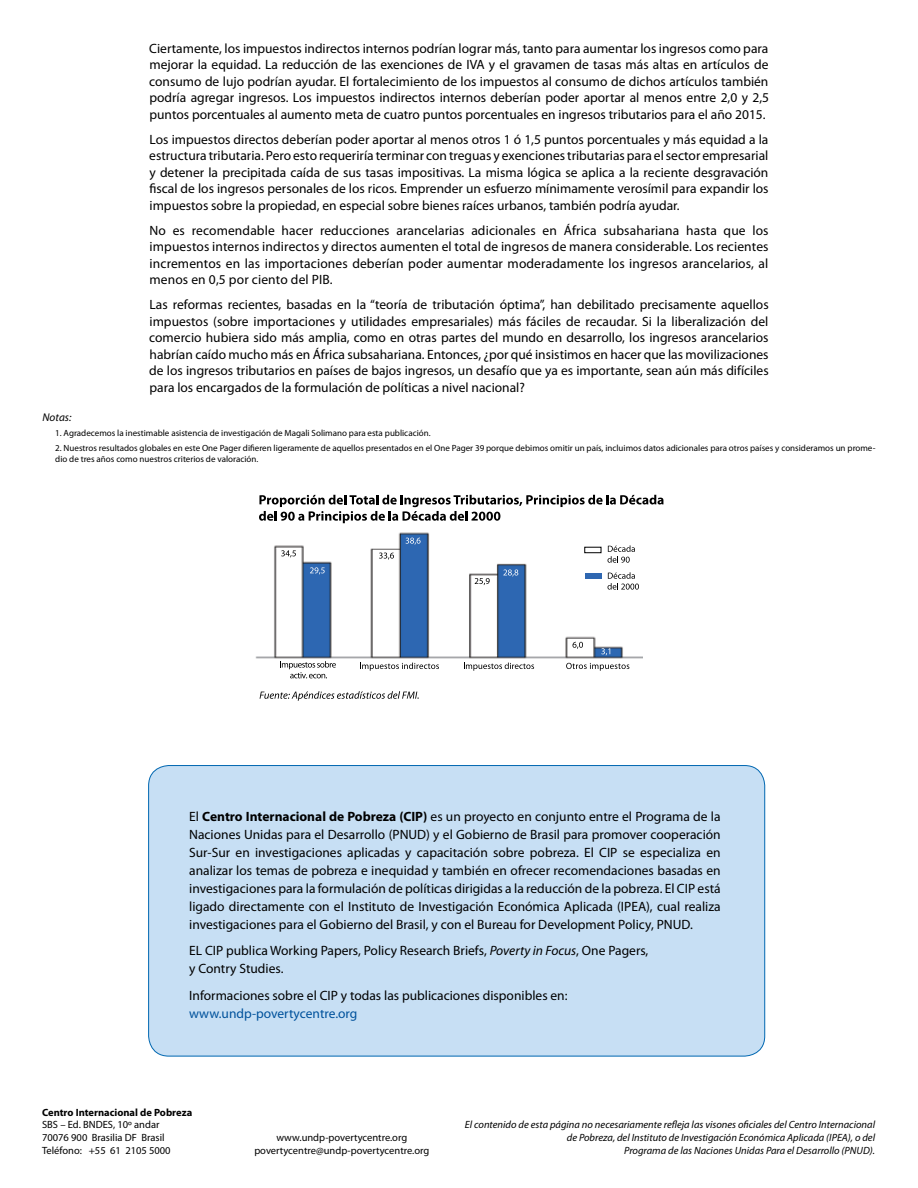
<style>
.page{position:relative;width:918px;height:1188px;background:#fff}
.page>*{position:absolute;margin:0;border:0;box-sizing:border-box;transform-origin:0 0}
.t1{font:13.5px/16.5px "Myriad Pro";color:#000;text-align:justify}
.t2{font:13.5px "Myriad Pro";color:#00529c}
.t3{font:italic 11.25px "Myriad Pro";color:#000}
.t4{font:italic 10.5px/13px "Myriad Pro";color:#000;text-align:right}
.t5{font:10.5px/12.6px "Myriad Pro";color:#000}
.t6{font:700 10.5px "Myriad Pro";color:#000}
.t7{font:9px/10.8px "Myriad Pro";color:#000}
.s1{font-weight:700}
.s2{font-style:italic}
</style>
<div class="page">
<img style="left:255px;top:523px;width:388px;height:143px">
<div style="left:149px;top:766px;width:616px;height:290px;background:#c7dff4;border-radius:20px"></div>
<svg style="left:608px;top:545px;width:27px;height:18px"></svg>
<svg style="left:608px;top:572px;width:31px;height:18px"></svg>
<div style="left:585px;top:574px;width:16px;height:5px;background:#2f67b1"></div>
<div style="left:585px;top:547px;width:16px;height:6px;background:#fff"></div>
<div style="left:584px;top:547px;width:17px;height:6px;border:1px solid #000"></div>
<svg style="left:281px;top:550px;width:15px;height:7px"></svg>
<svg style="left:310px;top:567px;width:15px;height:7px"></svg>
<svg style="left:566px;top:663px;width:63px;height:8px"></svg>
<svg style="left:360px;top:663px;width:79px;height:8px"></svg>
<svg style="left:464px;top:663px;width:70px;height:8px"></svg>
<svg style="left:379px;top:553px;width:15px;height:7px"></svg>
<svg style="left:475px;top:578px;width:15px;height:7px"></svg>
<svg style="left:573px;top:642px;width:10px;height:7px"></svg>
<svg style="left:406px;top:538px;width:15px;height:7px"></svg>
<svg style="left:503px;top:569px;width:15px;height:8px"></svg>
<svg style="left:601px;top:648px;width:9px;height:7px"></svg>
<svg style="left:280px;top:661px;width:56px;height:17px"></svg>
<svg style="left:259px;top:495px;width:405px;height:28px"></svg>
<svg style="left:260px;top:691px;width:159px;height:10px"></svg>
<p class="t1" style="left:149px;top:40px;width:621px">Ciertamente, los impuestos indirectos internos podrían lograr más, tanto para aumentar los ingresos como para mejorar la equidad. La reducción de las exenciones de IVA y el gravamen de tasas más altas en artículos de consumo de lujo podrían ayudar. El fortalecimiento de los impuestos al consumo de dichos artículos también podría agregar ingresos. Los impuestos indirectos internos deberían poder aportar al menos entre 2,0 y 2,5 puntos porcentuales al aumento meta de cuatro puntos porcentuales en ingresos tributarios para el año 2015.</p>
<p class="t1" style="left:149px;top:131px;width:621px">Los impuestos directos deberían poder aportar al menos otros 1 ó 1,5 puntos porcentuales y más equidad a la estructura tributaria. Pero esto requeriría terminar con treguas y exenciones tributarias para el sector empresarial y detener la precipitada caída de sus tasas impositivas. La misma lógica se aplica a la reciente desgravación fiscal de los ingresos personales de los ricos. Emprender un esfuerzo mínimamente verosímil para expandir los impuestos sobre la propiedad, en especial sobre bienes raíces urbanos, también podría ayudar.</p>
<p class="t1" style="left:149px;top:222px;width:621px">No es recomendable hacer reducciones arancelarias adicionales en África subsahariana hasta que los impuestos internos indirectos y directos aumenten el total de ingresos de manera considerable. Los recientes incrementos en las importaciones deberían poder aumentar moderadamente los ingresos arancelarios, al menos en 0,5 por ciento del PIB.</p>
<p class="t1" style="left:149px;top:297px;width:621px">Las reformas recientes, basadas en la “teoría de tributación óptima”, han debilitado precisamente aquellos impuestos (sobre importaciones y utilidades empresariales) más fáciles de recaudar. Si la liberalización del comercio hubiera sido más amplia, como en otras partes del mundo en desarrollo, los ingresos arancelarios habrían caído mucho más en África subsahariana. Entonces, ¿por qué insistimos en hacer que las movilizaciones de los ingresos tributarios en países de bajos ingresos, un desafío que ya es importante, sean aún más difíciles para los encargados de la formulación de políticas a nivel nacional?</p>
<p class="t3" style="left:43px;top:411px;width:30px">Notas:</p>
<p class="t7" style="left:55px;top:428px;width:377px">1. Agradecemos la inestimable asistencia de investigación de Magali Solimano para esta publicación.</p>
<p class="t7" style="left:55px;top:443px;width:822px">2. Nuestros resultados globales en este One Pager difieren ligeramente de aquellos presentados en el One Pager 39 porque debimos omitir un país, incluimos datos adicionales para otros países y consideramos un prome&shy;dio de tres años como nuestros criterios de valoración.</p>
<p class="t1" style="left:189px;top:807px;width:533px;line-height:18px">El <span class="s1">Centro Internacional de Pobreza (CIP)</span> es un proyecto en conjunto entre el Programa de la Naciones Unidas para el Desarrollo (PNUD) y el Gobierno de Brasil para promover cooperación Sur-Sur en investigaciones aplicadas y capacitación sobre pobreza. El CIP se especializa en analizar los temas de pobreza e inequidad y también en ofrecer recomendaciones basadas en investigaciones para la formulación de políticas dirigidas a la reducción de la pobreza. El CIP está ligado directamente con el Instituto de Investigación Económica Aplicada (IPEA), cual realiza investigaciones para el Gobierno del Brasil, y con el Bureau for Development Policy, PNUD.</p>
<p class="t1" style="left:189px;top:942px;width:461px;line-height:18px">EL CIP publica Working Papers, Policy Research Briefs, <span class="s2">Poverty in Focus</span>, One Pagers, y Contry Studies.</p>
<p class="t1" style="left:189px;top:987px;width:380px">Informaciones sobre el CIP y todas las publicaciones disponibles en:</p>
<p class="t2" style="left:189px;top:1006px;width:170px">www.undp-povertycentre.org</p>
<p class="t6" style="left:42px;top:1106px;width:152px">Centro Internacional de Pobreza</p>
<p class="t5" style="left:42px;top:1119px;width:130px">SBS – Ed. BNDES, 10º andar<br>70076 900 Brasilia DF Brasil<br>Teléfono: +55 61 2105 5000</p>
<p class="t5" style="left:254px;top:1131px;width:177px;text-align:center">www.undp-povertycentre.org povertycentre@undp-povertycentre.org</p>
<p class="t4" style="left:465px;top:1118px;width:412px">El contenido de esta página no necesariamente refleja las visones oficiales del Centro Internacional de Pobreza, del Instituto de Investigación Económica Aplicada (IPEA), o del<br>Programa de las Naciones Unidas Para el Desarrollo (PNUD).</p>
</div>
